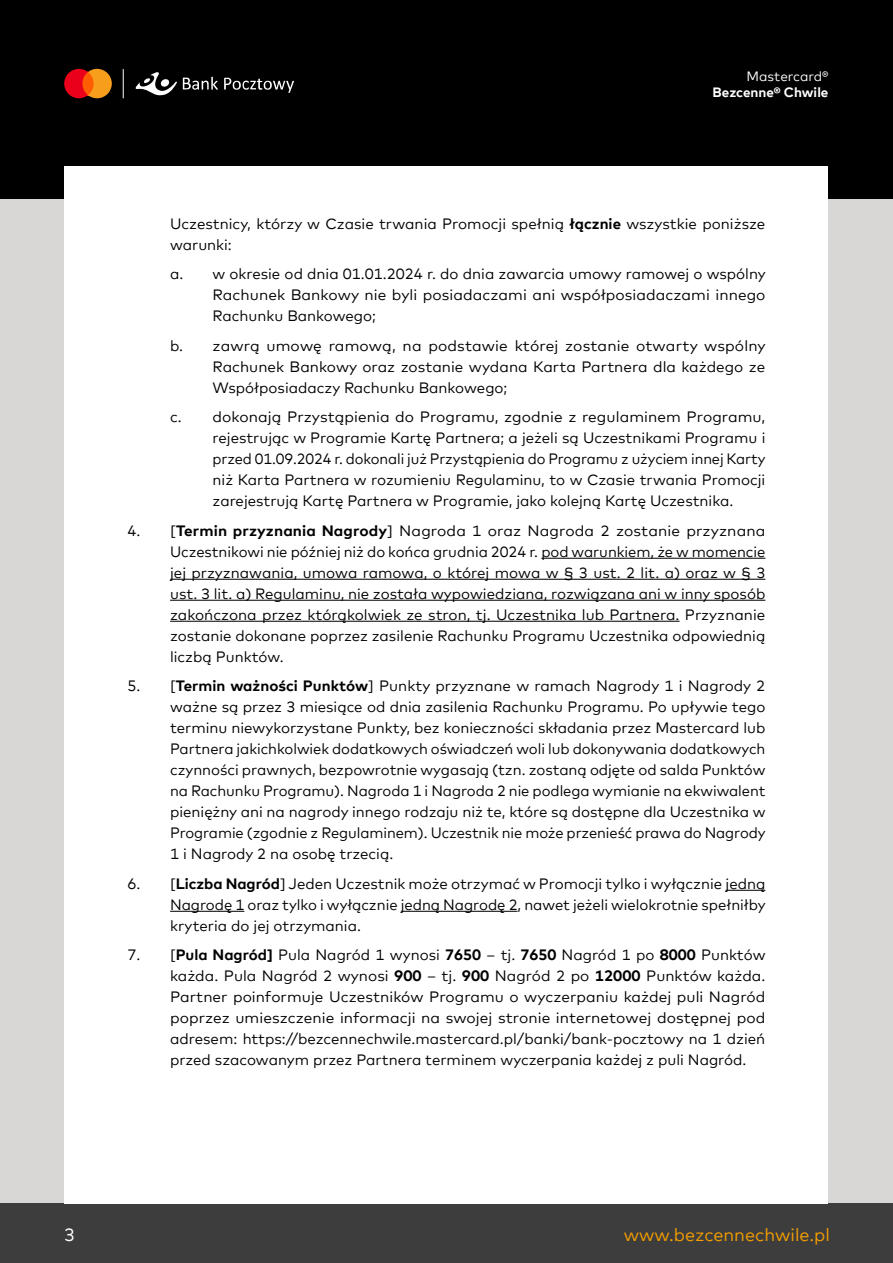
<style>
.page{position:relative;width:893px;height:1263px;background:#fff}
.page>*{position:absolute;margin:0;border:0;box-sizing:border-box;transform-origin:0 0}
.t1{font:18px "Mark Offc For MC";color:#f59e00}
.t2{font:18px "Mark Offc For MC";color:#fff}
.t3{font:15px/21px "Mark Offc For MC";color:#000;text-align:justify}
.t4{font:700 13.5px "Mark Offc For MC";color:#fff}
.t5{font:13.5px "Mark Offc For MC";color:#fff}
.s1{font-weight:700}
</style>
<div class="page">
<div style="left:0;top:132px;width:893px;height:1095px;background:#d9d6d6"></div>
<div style="left:0;top:1203px;width:893px;height:60px;background:#3d3d3d"></div>
<div style="left:0;top:0;width:893px;height:198px;background:#000"></div>
<svg style="left:64px;top:69px;width:48px;height:29px"></svg>
<svg style="left:123px;top:69px;width:1px;height:29px"></svg>
<svg style="left:183px;top:77px;width:35px;height:13px"></svg>
<svg style="left:224px;top:78px;width:70px;height:15px"></svg>
<svg style="left:135px;top:72px;width:42px;height:24px"></svg>
<div style="left:65px;top:167px;width:763px;height:1036px;background:#fff"></div>
<hr style="left:541px;top:558px;width:224px;height:1px;background:#000">
<hr style="left:170px;top:579px;width:595px;height:1px;background:#000">
<hr style="left:170px;top:600px;width:595px;height:1px;background:#000">
<hr style="left:170px;top:621px;width:510px;height:1px;background:#000">
<hr style="left:726px;top:890px;width:39px;height:1px;background:#000">
<hr style="left:170px;top:911px;width:74px;height:1px;background:#000">
<hr style="left:401px;top:911px;width:117px;height:1px;background:#000">
<p class="t5" style="left:746px;top:66px;width:83px">Mastercard®</p>
<p class="t4" style="left:713px;top:82px;width:117px">Bezcenne® Chwile</p>
<p class="t3" style="left:170px;top:212px;width:597px">Uczestnicy, którzy w Czasie trwania Promocji spełnią <span class="s1">łącznie</span> wszystkie poniższe warunki:</p>
<p class="t3" style="left:213px;top:262px;width:555px;text-indent:-43px">a. w okresie od dnia 01.01.2024 r. do dnia zawarcia umowy ramowej o wspólny Rachunek Bankowy nie byli posiadaczami ani współposiadaczami innego Rachunku Bankowego;</p>
<p class="t3" style="left:213px;top:334px;width:555px;text-indent:-43px">b. zawrą umowę ramową, na podstawie której zostanie otwarty wspólny Rachunek Bankowy oraz zostanie wydana Karta Partnera dla każdego ze Współposiadaczy Rachunku Bankowego;</p>
<p class="t3" style="left:213px;top:405px;width:554px;text-indent:-43px">c. dokonają Przystąpienia do Programu, zgodnie z regulaminem Programu, rejestrując w Programie Kartę Partnera; a jeżeli są Uczestnikami Programu i przed 01.09.2024 r. dokonali już Przystąpienia do Programu z użyciem innej Karty niż Karta Partnera w rozumieniu Regulaminu, to w Czasie trwania Promocji zarejestrują Kartę Partnera w Programie, jako kolejną Kartę Uczestnika.</p>
<p class="t3" style="left:170px;top:519px;width:597px;text-indent:-43px">4. [<span class="s1">Termin przyznania Nagrody</span>] Nagroda 1 oraz Nagroda 2 zostanie przyznana Uczestnikowi nie później niż do końca grudnia 2024 r. pod warunkiem, że w momencie jej przyznawania, umowa ramowa, o której mowa w § 3 ust. 2 lit. a) oraz w § 3 ust. 3 lit. a) Regulaminu, nie została wypowiedziana, rozwiązana ani w inny sposób zakończona przez którąkolwiek ze stron, tj. Uczestnika lub Partnera. Przyznanie zostanie dokonane poprzez zasilenie Rachunku Programu Uczestnika odpowiednią liczbą Punktów.</p>
<p class="t3" style="left:170px;top:674px;width:597px;text-indent:-43px">5. [<span class="s1">Termin ważności Punktów</span>] Punkty przyznane w ramach Nagrody 1 i Nagrody 2 ważne są przez 3 miesiące od dnia zasilenia Rachunku Programu. Po upływie tego terminu niewykorzystane Punkty, bez konieczności składania przez Mastercard lub Partnera jakichkolwiek dodatkowych oświadczeń woli lub dokonywania dodatkowych czynności prawnych, bezpowrotnie wygasają (tzn. zostaną odjęte od salda Punktów na Rachunku Programu). Nagroda 1 i Nagroda 2 nie podlega wymianie na ekwiwalent pieniężny ani na nagrody innego rodzaju niż te, które są dostępne dla Uczestnika w Programie (zgodnie z Regulaminem). Uczestnik nie może przenieść prawa do Nagrody 1 i Nagrody 2 na osobę trzecią.</p>
<p class="t3" style="left:170px;top:872px;width:597px;text-indent:-43px">6. [<span class="s1">Liczba Nagród</span>] Jeden Uczestnik może otrzymać w Promocji tylko i wyłącznie jedną Nagrodę 1 oraz tylko i wyłącznie jedną Nagrodę 2, nawet jeżeli wielokrotnie spełniłby kryteria do jej otrzymania.</p>
<p class="t3" style="left:170px;top:943px;width:597px;text-indent:-43px">7. [<span class="s1">Pula Nagród]</span> Pula Nagród 1 wynosi <span class="s1">7650</span> – tj. <span class="s1">7650</span> Nagród 1 po <span class="s1">8000</span> Punktów każda. Pula Nagród 2 wynosi <span class="s1">900</span> – tj. <span class="s1">900</span> Nagród 2 po <span class="s1">12000</span> Punktów każda.<br>Partner poinformuje Uczestników Programu o wyczerpaniu każdej puli Nagród poprzez umieszczenie informacji na swojej stronie internetowej dostępnej pod adresem: https://bezcennechwile.mastercard.pl/banki/bank-pocztowy na 1 dzień przed szacowanym przez Partnera terminem wyczerpania każdej z puli Nagród.</p>
<p class="t2" style="left:64px;top:1221px;width:12px">3</p>
<p class="t1" style="left:624px;top:1221px;width:208px">www.bezcennechwile.pl</p>
</div>
